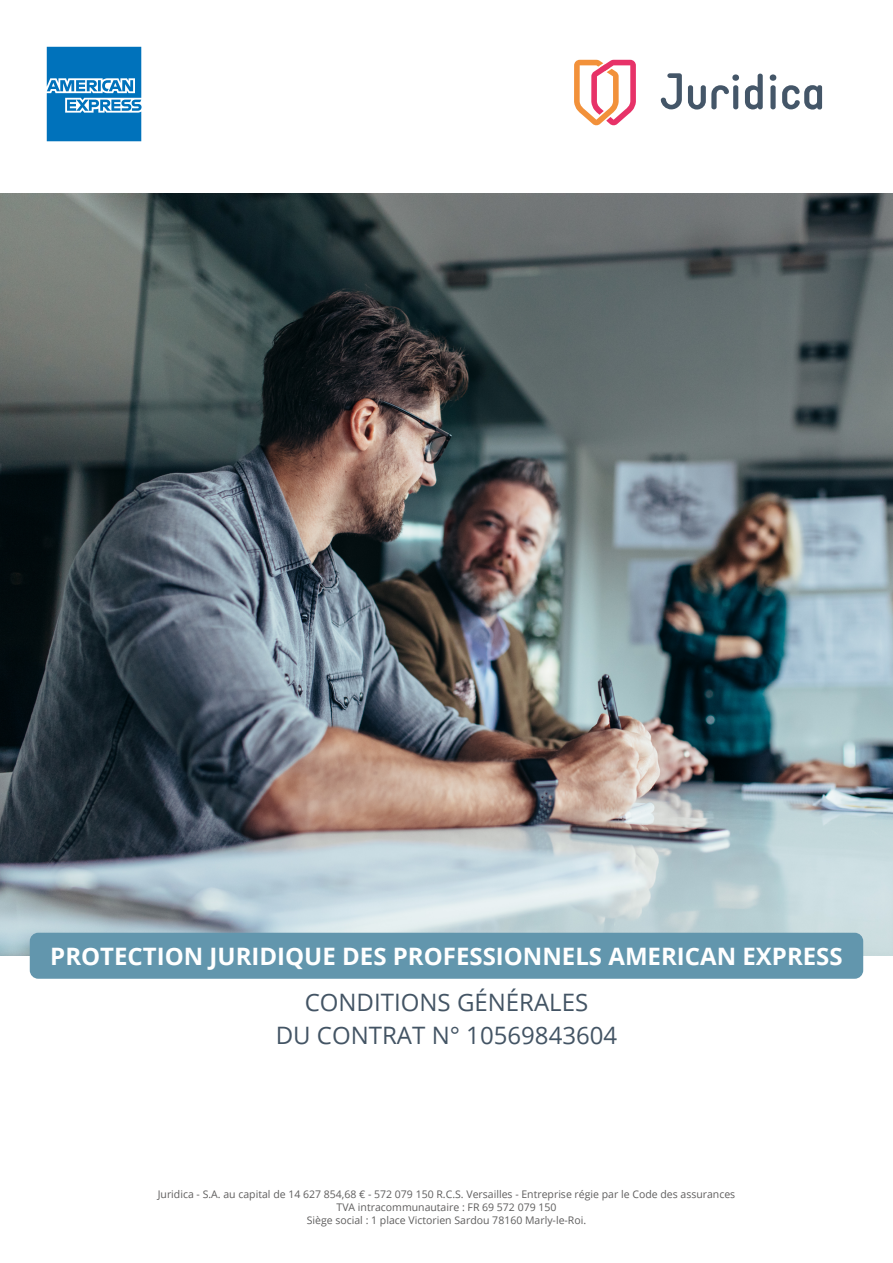
<style>
.page{position:relative;width:893px;height:1263px;background:#fff}
.page>*{position:absolute;margin:0;border:0;box-sizing:border-box;transform-origin:0 0}
.t1{font:700 24px "Open Sans";color:#fff}
.t2{font:24px/33px "Open Sans";color:#435464;text-align:center}
.t3{font:10.5px/12.6px "Open Sans";color:#5f5e5e;text-align:center}
</style>
<div class="page">
<svg style="left:574px;top:60px;width:62px;height:66px"></svg>
<svg style="left:661px;top:73px;width:161px;height:37px"></svg>
<img style="left:0;top:194px;width:893px;height:762px">
<div style="left:30px;top:933px;width:833px;height:46px;background:#6296ad;border-radius:9px"></div>
<svg style="left:47px;top:47px;width:95px;height:94px;background:#2586c4"></svg>
<h1 class="t1" style="left:50px;top:939px;width:794px">PROTECTION JURIDIQUE DES PROFESSIONNELS AMERICAN EXPRESS</h1>
<h1 class="t2" style="left:276px;top:985px;width:343px">CONDITIONS GÉNÉRALES<br>DU CONTRAT N° 10569843604</h1>
<p class="t3" style="left:158px;top:1188px;width:579px">Juridica - S.A. au capital de 14 627 854,68 € - 572 079 150 R.C.S. Versailles - Entreprise régie par le Code des assurances<br>TVA intracommunautaire : FR 69 572 079 150<br>Siège social : 1 place Victorien Sardou 78160 Marly-le-Roi.</p>
</div>
